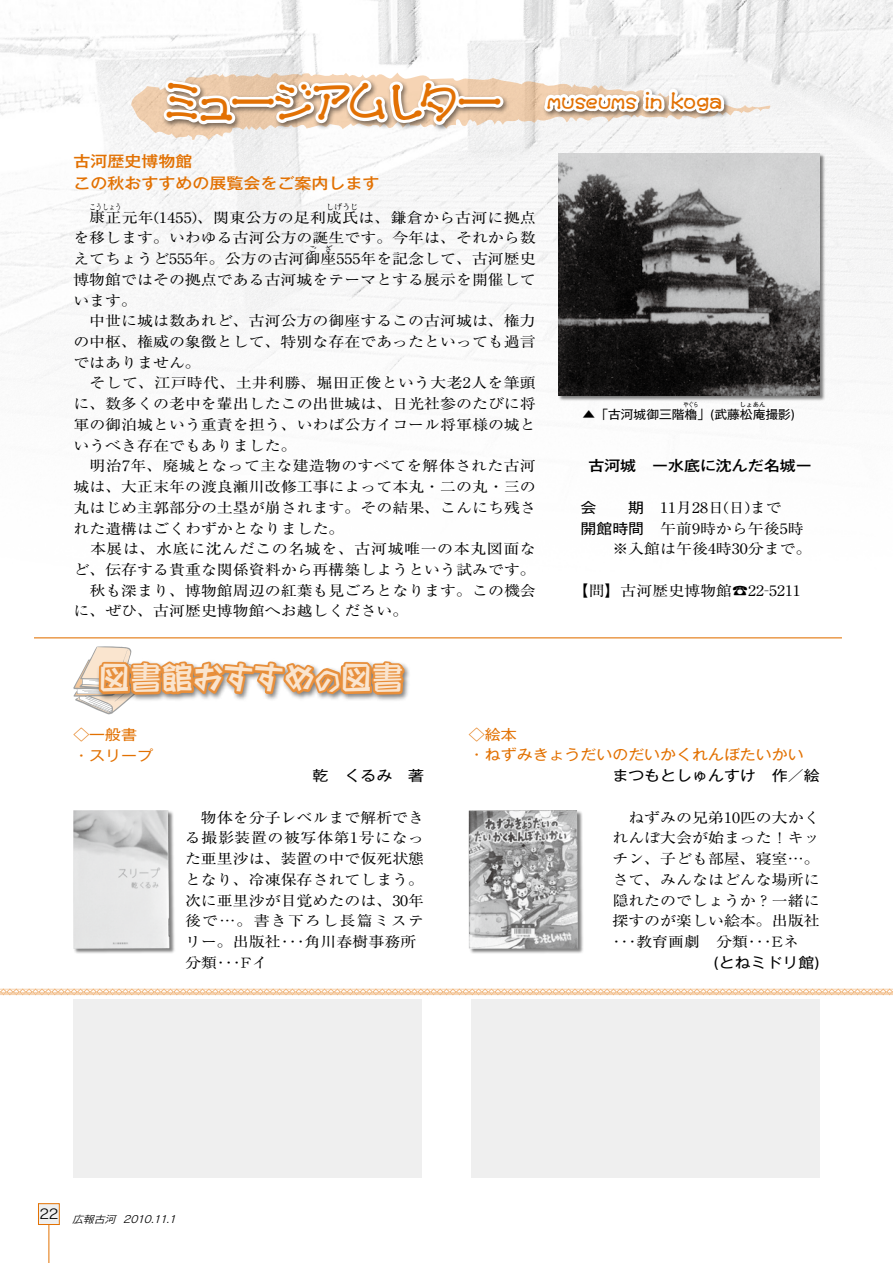
<style>
.page{position:relative;width:893px;height:1263px;background:#fff}
.page>*{position:absolute;margin:0;border:0;box-sizing:border-box;transform-origin:0 0}
.t1{font:45px "Matchtai EGP Bold SJIS";letter-spacing:-.02em;color:#e27104}
.t2{font:31.5px "Ita Tai EGP Extra SJIS";color:#fae5cf}
.t3{font:21px "Matchtai EGP Bold SJIS";letter-spacing:.005em;color:#e27104}
.t4{font:500 15.3px/22px "Gothic MB101 Pr 6";color:#e27102;scale:1.11 1}
.t5{font:14.4px/20.7px "Ryumin Pr 6";color:#000;text-align:justify;scale:1.11 1}
.t6{font:14.4px/20.7px "Gothic MB101 Pr 6";color:#e27102;scale:1.11 1}
.t7{font:14.4px "Gothic MB101 Pr 6";color:#000;scale:1.11 1}
.t8{font:14.4px "Ryumin Pr 6";letter-spacing:.035em;color:#000;scale:1.11 1}
.t9{font:500 14.4px "Gothic MB101 Pr 6";color:#000;scale:1.11 1}
.t10{font:13.35px "Rodin Pro M";color:#000;scale:1.11 1}
.t11{font:12.15px "Gothic MB101 Pr 6";color:#000;scale:1.05 1}
.t12{font:italic 10.05px "Rodin Pro M";color:#000;scale:1.11 1}
.t13{font:7.95px "Ryumin Pr 6";color:#000}
.t14{font:7.95px "Ryumin Pr 6";color:#000;scale:.8 1}
.t15{font:6.45px "Gothic MB101 Pr 6";color:#000}
.t16{font:6.45px "Gothic MB101 Pr 6";color:#000;scale:.8 1}
.s1{font-size:45px}
.s2{font-family:"DFPHS Mincho CID W3"}
.s3{font-size:27px}
.s4{font-family:"Gothic MB101 Pr 6"}
</style>
<div class="page">
<img style="left:0;top:0;width:893px;height:427px">
<svg style="left:73px;top:646px;width:334px;height:68px"></svg>
<hr style="left:34px;top:637px;width:808px;height:1px;background:#e27102">
<hr style="left:49px;top:1214px;width:1px;height:49px;background:#e27102">
<div style="left:38px;top:1204px;width:21px;height:20px;background:#efefef"></div>
<div style="left:38px;top:1203px;width:22px;height:22px;border:1px solid #e27102"></div>
<svg style="left:0;top:988px;width:893px;height:7px;background:#f6d7b9"></svg>
<div style="left:73px;top:999px;width:349px;height:179px;background:#efefef"></div>
<div style="left:471px;top:999px;width:349px;height:179px;background:#efefef"></div>
<div style="left:469px;top:810px;width:115px;height:145px;background:#000;opacity:.5"></div>
<img style="left:469px;top:810px;width:109px;height:139px">
<div style="left:73px;top:810px;width:102px;height:145px;background:#000;opacity:.5"></div>
<img style="left:73px;top:810px;width:97px;height:139px">
<div style="left:558px;top:153px;width:267px;height:248px;background:#000;opacity:.5"></div>
<img style="left:558px;top:153px;width:262px;height:242px">
<svg style="left:131px;top:0;width:639px;height:195px"></svg>
<h1 class="t1" style="left:164px;top:79px;width:223px">ミュージアム</h1>
<h3 class="t3" style="left:419px;top:90px;width:305px"><span class="s1">ター　</span>museums in koga</h3>
<p class="t4" style="left:73px;top:149px;width:277px">古河歴史博物館<br>この秋おすすめの展覧会をご案内します</p>
<p class="t14" style="left:90px;top:201px;width:41px">こうしょう</p>
<p class="t13" style="left:326px;top:201px;width:34px">しげうじ</p>
<p class="t5" style="left:73px;top:227px;width:418px">を移します。いわゆる古河公方の誕生です。今年は、それから数えてちょうど555年。公方の古河御座555年を記念して、古河歴史</p>
<p class="t5" style="left:90px;top:206px;width:403px">康正元年<span class="s2">(</span>1455<span class="s2">)</span>、関東公方の足利成氏は、鎌倉から古河に拠点</p>
<p class="t13" style="left:309px;top:242px;width:9px">ご</p>
<p class="t13" style="left:324px;top:242px;width:9px">ざ</p>
<p class="t5" style="left:73px;top:268px;width:418px">博物館ではその拠点である古河城をテーマとする展示を開催しています。</p>
<p class="t5" style="left:73px;top:310px;width:418px;text-indent:16px">中世に城は数あれど、古河公方の御座するこの古河城は、権力の中枢、権威の象徴として、特別な存在であったといっても過言ではありません。</p>
<p class="t5" style="left:73px;top:372px;width:418px;text-indent:16px">そして、江戸時代、土井利勝、堀田正俊という大老2人を筆頭に、数多くの老中を輩出したこの出世城は、日光社参のたびに将軍の御泊城という重責を担う、いわば公方イコール将軍様の城というべき存在でもありました。</p>
<p class="t5" style="left:73px;top:455px;width:418px;text-indent:16px">明治7年、廃城となって主な建造物のすべてを解体された古河城は、大正末年の渡良瀬川改修工事によって本丸・二の丸・三の丸はじめ主郭部分の土塁が崩されます。その結果、こんにち残された遺構はごくわずかとなりました。</p>
<p class="t8" style="left:90px;top:537px;width:403px">本展は、水底に沈んだこの名城を、古河城唯一の本丸図面な</p>
<p class="t5" style="left:73px;top:558px;width:418px">ど、伝存する貴重な関係資料から再構築しようという試みです。</p>
<p class="t5" style="left:89px;top:579px;width:404px">秋も深まり、博物館周辺の紅葉も見ごろとなります。この機会</p>
<p class="t5" style="left:73px;top:600px;width:303px">に、ぜひ、古河歴史博物館へお越しください。</p>
<h2 class="t2" style="left:99px;top:662px;width:306px">図書館おすすめ<span class="s3">の</span>図書</h2>
<p class="t16" style="left:683px;top:400px;width:21px">やぐら</p>
<p class="t15" style="left:740px;top:400px;width:27px">しょあん</p>
<p class="t11" style="left:583px;top:404px;width:204px">▲「古河城御三階櫓」(武藤松庵撮影)</p>
<p class="t9" style="left:588px;top:454px;width:203px">古河城　ー水底に沈んだ名城ー</p>
<p class="t5" style="left:580px;top:496px;width:183px"><span class="s4">会　　期</span> 11月28日<span class="s2">(</span>日<span class="s2">)</span>まで</p>
<p class="t5" style="left:580px;top:517px;width:203px"><span class="s4">開館時間</span> 午前9時から午後5時</p>
<p class="t5" style="left:612px;top:538px;width:181px">※入館は午後4時30分まで。</p>
<p class="t5" style="left:572px;top:579px;width:207px">【問】古河歴史博物館☎22<span class="s2">-</span>5211</p>
<p class="t6" style="left:73px;top:723px;width:73px">◇一般書・スリープ</p>
<p class="t7" style="left:313px;top:764px;width:102px">乾　くるみ　著</p>
<p class="t5" style="left:185px;top:806px;width:217px;text-align:left;text-indent:16px">物体を分子レベルまで解析できる撮影装置の被写体第1号になった亜里沙は、装置の中で仮死状態となり、冷凍保存されてしまう。次に亜里沙が目覚めたのは、30年後で…。書き下ろし長篇ミステリー。出版社･･･角川春樹事務所分類･･･<span class="s2">F</span>イ</p>
<p class="t6" style="left:469px;top:723px;width:303px">◇絵本<br>・ねずみきょうだいのだいかくれんぼたいかい</p>
<p class="t7" style="left:612px;top:764px;width:188px">まつもとしゅんすけ　作／絵</p>
<p class="t5" style="left:612px;top:806px;width:188px;text-indent:16px">ねずみの兄弟10匹の大かくれんぼ大会が始まった！キッチン、子ども部屋、寝室…。さて、みんなはどんな場所に隠れたのでしょうか？一緒に探すのが楽しい絵本。出版社･･･教育画劇 分類･･･<span class="s2">E</span>ネ</p>
<p class="t7" style="left:713px;top:950px;width:97px">(とねミドリ館)</p>
<p class="t10" style="left:39px;top:1205px;width:19px">22</p>
<p class="t12" style="left:72px;top:1212px;width:98px">広報古河 2010.11.1</p>
</div>
